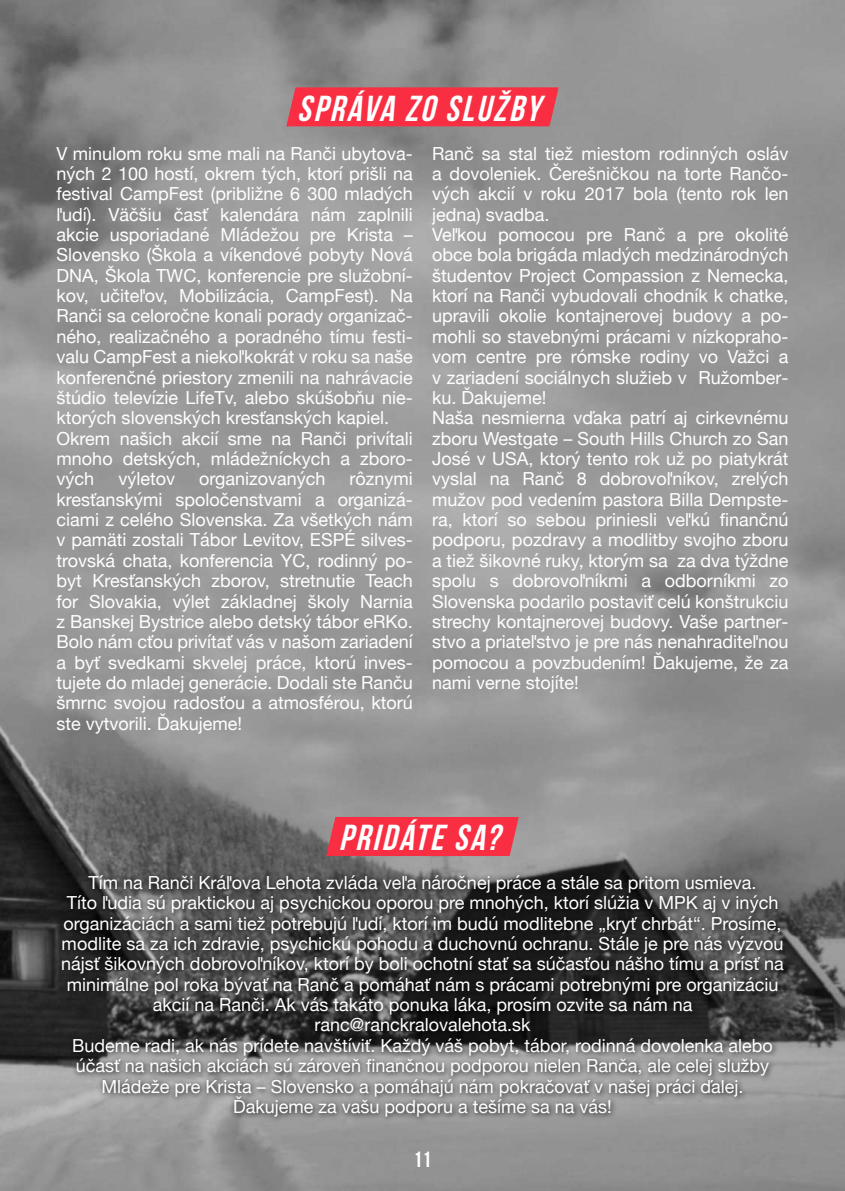
<style>
.page{position:relative;width:845px;height:1191px;background:#fff}
.page>*{position:absolute;margin:0;border:0;box-sizing:border-box;transform-origin:0 0}
.t1{font:italic 700 36.2px "Bebas Neue";color:#fff}
.t2{font:700 22px "Bebas Neue";color:#fff}
.t3{font:18px/20.4px "Helvetica Neue";color:#fff}
</style>
<div class="page">
<img style="left:0;top:0;width:845px;height:1191px">
<div style="left:286px;top:87px;width:273px;height:39px;background:#fa2e42"></div>
<img style="left:57px;top:870px;width:733px;height:253px">
<div style="left:326px;top:817px;width:193px;height:39px;background:#fa2e42"></div>
<h1 class="t1" style="left:297px;top:94px;width:252px">SPRÁVA ZO SLUŽBY</h1>
<p class="t3" style="left:57px;top:143px;width:358px">V minulom roku sme mali na Ranči ubytova‐ ných 2 100 hostí, okrem tých, ktorí prišli na festival CampFest (približne 6 300 mladých ľudí). Väčšiu časť kalendára nám zaplnili akcie usporiadané Mládežou pre Krista – Slovensko (Škola a víkendové pobyty Nová DNA, Škola TWC, konferencie pre služobní‐ kov, učiteľov, Mobilizácia, CampFest). Na Ranči sa celoročne konali porady organizač‐ ného, realizačného a poradného tímu festi‐ valu CampFest a niekoľkokrát v roku sa naše konferenčné priestory zmenili na nahrávacie štúdio televízie LifeTv, alebo skúšobňu nie‐ ktorých slovenských kresťanských kapiel.<br>Okrem našich akcií sme na Ranči privítali mnoho detských, mládežníckych a zboro‐ vých</p>
<p class="t3" style="left:432px;top:143px;width:358px">Ranč sa stal tiež miestom rodinných osláv a dovoleniek. Čerešničkou na torte Rančo‐ vých akcií v roku 2017 bola (tento rok len jedna) svadba.<br>Veľkou pomocou pre Ranč a pre okolité obce bola brigáda mladých medzinárodných študentov Project Compassion z Nemecka, ktorí na Ranči vybudovali chodník k chatke, upravili okolie kontajnerovej budovy a po‐ mohli so stavebnými prácami v nízkopraho‐ vom centre pre rómske rodiny vo Važci a v zariadení sociálnych služieb v Ružomber‐ ku. Ďakujeme!<br>Naša nesmierna vďaka patrí aj cirkevnému zboru Westgate – South Hills Church zo San José v USA, ktorý tento rok už po piatykrát vyslal na Ranč 8 dobrovoľníkov, zrelých mužov pod vedením pastora Billa Dempste‐ ra, ktorí so sebou priniesli veľkú finančnú podporu, pozdravy a modlitby svojho zboru a tiež šikovné ruky, ktorým sa za dva týždne spolu s dobrovoľníkmi a odborníkmi zo Slovenska podarilo postaviť celú konštrukciu strechy kontajnerovej budovy. Vaše partner‐ stvo a priateľstvo je pre nás nenahraditeľnou pomocou a povzbudením! Ďakujeme, že za nami verne stojíte!</p>
<p class="t3" style="left:118px;top:468px;width:58px">výletov</p>
<p class="t3" style="left:199px;top:468px;width:128px">organizovaných</p>
<p class="t3" style="left:57px;top:468px;width:358px;text-align:justify;text-indent:293px">rôznymi kresťanskými spoločenstvami a organizá‐ ciami z celého Slovenska. Za všetkých nám v pamäti zostali Tábor Levitov, ESPÉ silves‐ trovská chata, konferencia YC, rodinný po‐ byt Kresťanských zborov, stretnutie Teach for Slovakia, výlet základnej školy Narnia z Banskej Bystrice alebo detský tábor eRKo.<br>Bolo nám cťou privítať vás v našom zariadení a byť svedkami skvelej práce, ktorú inves‐ tujete do mladej generácie. Dodali ste Ranču šmrnc svojou radosťou a atmosférou, ktorú ste vytvorili. Ďakujeme!</p>
<h1 class="t1" style="left:339px;top:823px;width:170px">PRIDÁTE SA?</h1>
<p class="t3" style="left:61px;top:872px;width:724px;text-align:center">Tím na Ranči Kráľova Lehota zvláda veľa náročnej práce a stále sa pritom usmieva.<br>Títo ľudia sú praktickou aj psychickou oporou pre mnohých, ktorí slúžia v MPK aj v iných organizáciách a sami tiež potrebujú ľudí, ktorí im budú modlitebne „kryť chrbát“. Prosíme, modlite sa za ich zdravie, psychickú pohodu a duchovnú ochranu. Stále je pre nás výzvou nájsť šikovných dobrovoľníkov, ktorí by boli ochotní stať sa súčasťou nášho tímu a prísť na minimálne pol roka bývať na Ranč a pomáhať nám s prácami potrebnými pre organizáciu akcií na Ranči. Ak vás takáto ponuka láka, prosím ozvite sa nám na ranc@ranckralovalehota.sk<br>Budeme radi, ak nás prídete navštíviť. Každý váš pobyt, tábor, rodinná dovolenka alebo účasť na našich akciách sú zároveň finančnou podporou nielen Ranča, ale celej služby Mládeže pre Krista – Slovensko a pomáhajú nám pokračovať v našej práci ďalej.<br>Ďakujeme za vašu podporu a tešíme sa na vás!</p>
<p class="t2" style="left:413px;top:1150px;width:19px">11</p>
</div>
